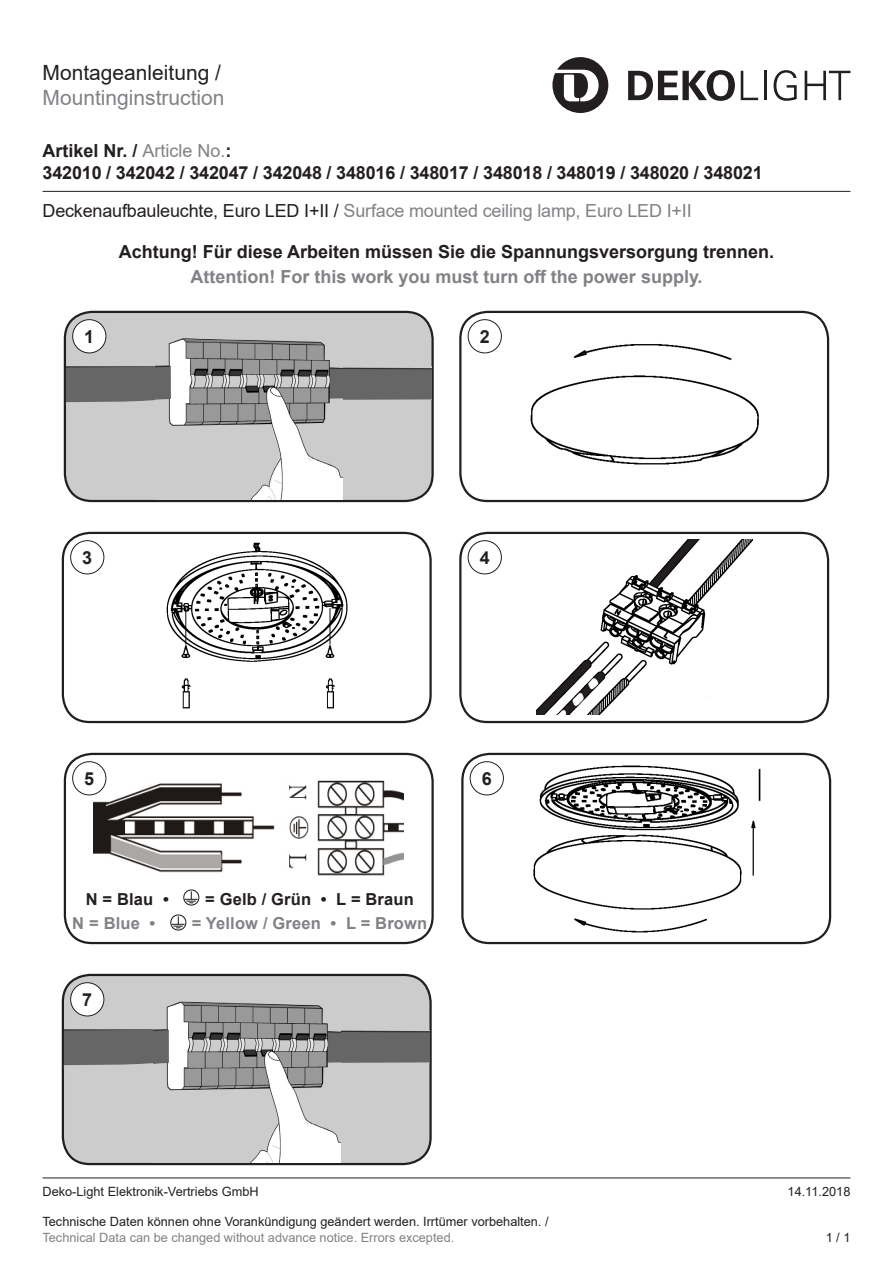
<style>
.page{position:relative;width:893px;height:1263px;background:#fff}
.page>*{position:absolute;margin:0;border:0;box-sizing:border-box;transform-origin:0 0}
.t1{font:21px "Arial";color:#808285}
.t2{font:21px "Arial";color:#231f20}
.Artikel_Nummer{font:700 18px "Arial";letter-spacing:-.01em;color:#231f20}
.Kapitel_Überschrift{font:700 18px "Arial";color:#231f20}
.Kurzbezeichnung{font:18px "Arial";letter-spacing:-.01em;color:#808285}
.Kapitel_Überschrift-2{font:700 18px "Arial";color:#808285}
.Kapitel_Überschrift-3{font:700 16.5px "Arial";letter-spacing:.01em;color:#808285}
.Kapitel_Überschrift-4{font:700 16.5px "Arial";letter-spacing:.01em;color:#231f20}
.Fußtext{font:12.75px "Arial";color:#231f20}
.Fußtext-2{font:12.75px "Arial";color:#808285}
.s1{font-weight:400;color:#808285}
.s2{color:#231f20}
</style>
<div class="page">
<hr style="left:43px;top:1177px;width:807px;height:1px;background:#231f20">
<div style="left:62px;top:532px;width:370px;height:191px;border:2px solid #231f20;border-radius:27px"></div>
<div style="left:70px;top:540px;width:34px;height:34px;border:1px solid #231f20;border-radius:50%"></div>
<div style="left:63px;top:975px;width:368px;height:189px;background:#ccc;border-radius:27px"></div>
<div style="left:62px;top:974px;width:370px;height:191px;border:2px solid #231f20;border-radius:27px"></div>
<div style="left:71px;top:983px;width:33px;height:33px;background:#fff;border-radius:50%"></div>
<div style="left:70px;top:982px;width:34px;height:34px;border:1px solid #231f20;border-radius:50%"></div>
<img style="left:340px;top:1030px;width:89px;height:32px">
<img style="left:153px;top:1001px;width:187px;height:161px">
<div style="left:461px;top:753px;width:370px;height:191px;border:2px solid #231f20;border-radius:27px"></div>
<div style="left:470px;top:761px;width:34px;height:34px;border:1px solid #231f20;border-radius:50%"></div>
<div style="left:459px;top:532px;width:370px;height:191px;border:2px solid #231f20;border-radius:27px"></div>
<div style="left:468px;top:540px;width:34px;height:34px;border:1px solid #231f20;border-radius:50%"></div>
<div style="left:64px;top:753px;width:370px;height:191px;border:2px solid #231f20;border-radius:27px"></div>
<img style="left:94px;top:765px;width:310px;height:111px">
<img style="left:183px;top:889px;width:17px;height:17px">
<img style="left:170px;top:914px;width:17px;height:17px">
<div style="left:73px;top:762px;width:33px;height:33px;background:#fff;border-radius:50%"></div>
<div style="left:72px;top:761px;width:34px;height:34px;border:1px solid #231f20;border-radius:50%"></div>
<div style="left:459px;top:311px;width:370px;height:191px;border:2px solid #231f20;border-radius:27px"></div>
<div style="left:468px;top:319px;width:34px;height:34px;border:1px solid #231f20;border-radius:50%"></div>
<hr style="left:43px;top:191px;width:807px;height:1px;background:#231f20">
<img style="left:166px;top:542px;width:182px;height:167px">
<img style="left:530px;top:344px;width:229px;height:121px">
<img style="left:536px;top:539px;width:216px;height:176px">
<img style="left:533px;top:765px;width:228px;height:168px">
<div style="left:65px;top:312px;width:368px;height:189px;background:#ccc;border-radius:27px"></div>
<div style="left:64px;top:311px;width:370px;height:191px;border:2px solid #231f20;border-radius:27px"></div>
<div style="left:73px;top:320px;width:33px;height:33px;background:#fff;border-radius:50%"></div>
<div style="left:72px;top:319px;width:34px;height:34px;border:1px solid #231f20;border-radius:50%"></div>
<img style="left:342px;top:367px;width:90px;height:32px">
<img style="left:155px;top:338px;width:187px;height:162px">
<svg style="left:552px;top:57px;width:56px;height:56px"></svg>
<svg style="left:628px;top:70px;width:107px;height:31px"></svg>
<svg style="left:741px;top:71px;width:17px;height:29px"></svg>
<hr style="left:764px;top:71px;width:2px;height:29px;background:#231f20">
<svg style="left:774px;top:70px;width:23px;height:31px"></svg>
<svg style="left:805px;top:71px;width:45px;height:29px"></svg>
<p class="t2" style="left:43px;top:58px;width:180px">Montageanleitung /</p>
<p class="t1" style="left:43px;top:83px;width:184px">Mountinginstruction</p>
<p class="Artikel_Nummer" style="left:43px;top:138px;width:191px">Artikel Nr. / <span class="s1">Article No.</span>:</p>
<p class="Artikel_Nummer" style="left:43px;top:160px;width:722px">342010 / 342042 / 342047 / 342048 / 348016 / 348017 / 348018 / 348019 / 348020 / 348021</p>
<p class="Kurzbezeichnung" style="left:43px;top:198px;width:651px"><span class="s2">Deckenaufbauleuchte, Euro LED I+II /</span> Surface mounted ceiling lamp, Euro LED I+II</p>
<p class="Kapitel_Überschrift" style="left:84px;top:324px;width:12px">1</p>
<p class="Kapitel_Überschrift" style="left:119px;top:239px;width:657px">Achtung! Für diese Arbeiten müssen Sie die Spannungsversorgung trennen.</p>
<p class="Kapitel_Überschrift-2" style="left:190px;top:264px;width:514px">Attention! For this work you must turn off the power supply.</p>
<p class="Kapitel_Überschrift" style="left:480px;top:324px;width:12px">2</p>
<p class="Kapitel_Überschrift" style="left:82px;top:545px;width:12px">3</p>
<p class="Kapitel_Überschrift" style="left:84px;top:766px;width:12px">5</p>
<p class="Kapitel_Überschrift" style="left:480px;top:545px;width:12px">4</p>
<p class="Kapitel_Überschrift" style="left:482px;top:766px;width:12px">6</p>
<p class="Kapitel_Überschrift-4" style="left:86px;top:887px;width:85px">N = Blau •</p>
<p class="Kapitel_Überschrift-4" style="left:205px;top:887px;width:210px">= Gelb / Grün • L = Braun</p>
<p class="Kapitel_Überschrift-3" style="left:72px;top:912px;width:85px">N = Blue •</p>
<p class="Kapitel_Überschrift-3" style="left:192px;top:912px;width:237px">= Yellow / Green • L = Brown</p>
<p class="Kapitel_Überschrift" style="left:82px;top:987px;width:12px">7</p>
<p class="Fußtext" style="left:43px;top:1182px;width:218px">Deko-Light Elektronik-Vertriebs GmbH</p>
<p class="Fußtext" style="left:788px;top:1182px;width:64px">14.11.2018</p>
<p class="Fußtext" style="left:43px;top:1213px;width:508px">Technische Daten können ohne Vorankündigung geändert werden. Irrtümer vorbehalten. /</p>
<p class="Fußtext-2" style="left:43px;top:1228px;width:413px">Technical Data can be changed without advance notice. Errors excepted.</p>
<p class="Fußtext" style="left:826px;top:1228px;width:26px">1 / 1</p>
</div>
